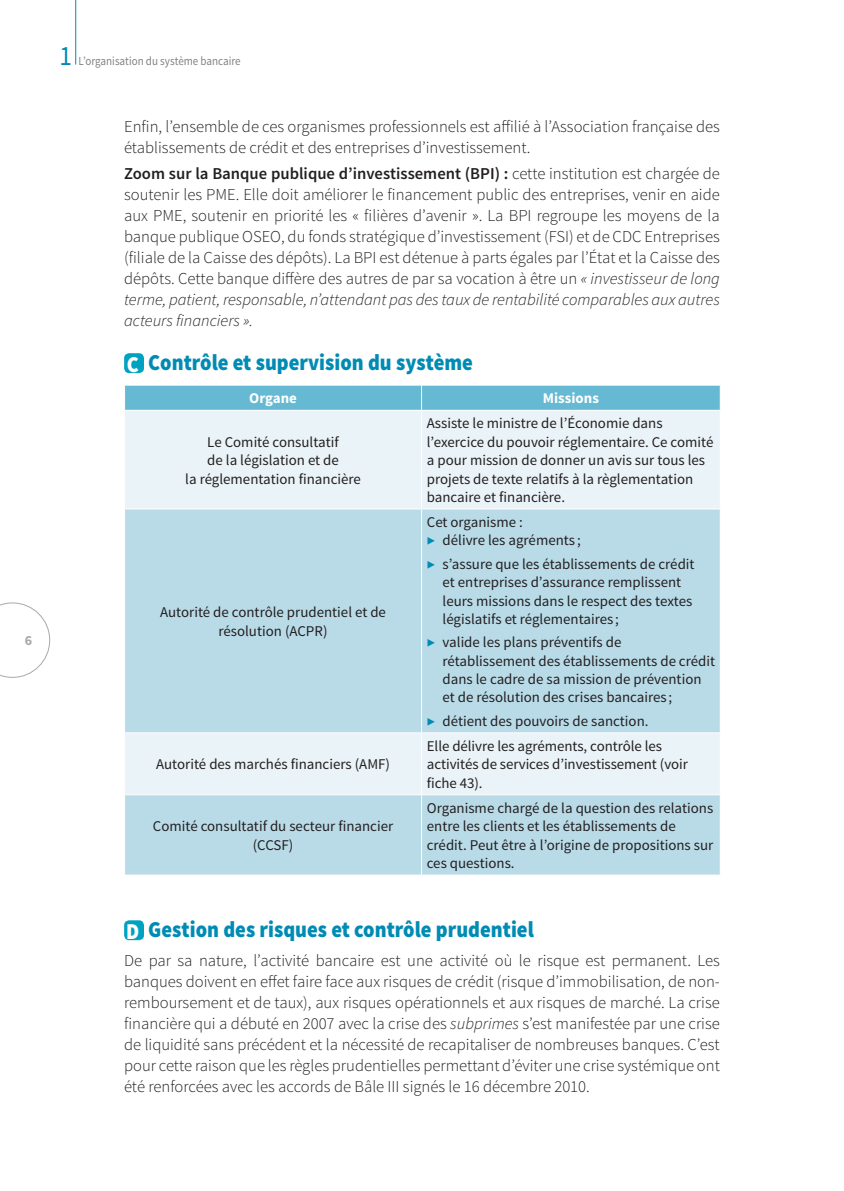
<style>
.page{position:relative;width:844px;height:1191px;background:#fff}
.page>*{position:absolute;margin:0;border:0;box-sizing:border-box;transform-origin:0 0}
.t1{font:28px "Source Sans Pro";color:#008bb4;scale:.9 1}
.t2{font:900 22.75px "Source Sans Pro";color:#008bb4;scale:.9 1}
.t3{font:300 16.62px/21px "Source Sans Pro";color:#231f20;text-align:justify}
.t4{font:14.88px/18.4px "Source Sans Pro";color:#231f20}
.t5{font:700 14.88px "Source Sans Pro";color:#fff}
.t6{font:700 14px "Source Sans Pro";color:#a8a9ad}
.t7{font:12.25px "Source Sans Pro";color:#808285;scale:.9 1}
.s1{font-weight:600}
.s2{font-style:italic}
.s3{color:#fff}
.s4{font-weight:300;color:#008bb4}
</style>
<div class="page">
<div style="left:124px;top:353px;width:20px;height:20px;background:#00a2c2;border-radius:5px"></div>
<div style="left:125px;top:411px;width:594px;height:97px;background:#eaf3f7"></div>
<svg style="left:125px;top:509px;width:594px;height:365px;background:#c1dfea"></svg>
<svg style="left:124px;top:385px;width:596px;height:25px;background:#6abbd3"></svg>
<hr style="left:421px;top:411px;width:1px;height:97px;background:#fff">
<hr style="left:421px;top:509px;width:1px;height:223px;background:#fff">
<hr style="left:124px;top:732px;width:297px;height:1px;background:#fff">
<hr style="left:421px;top:732px;width:299px;height:1px;background:#fff">
<hr style="left:421px;top:733px;width:1px;height:61px;background:#fff">
<hr style="left:124px;top:794px;width:297px;height:1px;background:#fff">
<hr style="left:421px;top:794px;width:299px;height:1px;background:#fff">
<hr style="left:421px;top:795px;width:1px;height:79px;background:#fff">
<div style="left:124px;top:920px;width:20px;height:20px;background:#00a2c2;border-radius:5px"></div>
<svg style="left:0;top:602px;width:50px;height:76px"></svg>
<hr style="left:75px;top:0;width:1px;height:65px;background:#008bb4">
<p class="t6" style="left:25px;top:632px;width:9px">6</p>
<h1 class="t1" style="left:60px;top:38px;width:15px">1</h1>
<p class="t7" style="left:79px;top:53px;width:182px">L’organisation du système bancaire</p>
<p class="t3" style="left:124px;top:116px;width:597px">Enfin, l’ensemble de ces organismes professionnels est affilié à l’Association française des établissements de crédit et des entreprises d’investissement.</p>
<p class="t3" style="left:124px;top:163px;width:597px"><span class="s1">Zoom sur la Banque publique d’investissement (BPI) :</span> cette institution est chargée de soutenir les PME. Elle doit améliorer le financement public des entreprises, venir en aide aux PME, soutenir en priorité les « filières d’avenir ». La BPI regroupe les moyens de la banque publique OSEO, du fonds stratégique d’investissement (FSI) et de CDC Entreprises (filiale de la Caisse des dépôts). La BPI est détenue à parts égales par l’État et la Caisse des dépôts. Cette banque diffère des autres de par sa vocation à être un <span class="s2">« investisseur de long terme, patient, responsable, n’attendant pas des taux de rentabilité comparables aux autres acteurs financiers ».</span></p>
<p class="t2" style="left:127px;top:348px;width:386px"><span class="s3">C</span> Contrôle et supervision du système</p>
<p class="t5" style="left:249px;top:389px;width:49px">Organe</p>
<p class="t5" style="left:542px;top:389px;width:58px">Missions</p>
<p class="t4" style="left:185px;top:433px;width:177px;text-align:center">Le Comité consultatif<br>de la législation et de<br>la réglementation financière</p>
<p class="t4" style="left:427px;top:414px;width:288px">Assiste le ministre de l’Économie dans l’exercice du pouvoir réglementaire. Ce comité a pour mission de donner un avis sur tous les projets de texte relatifs à la règlementation bancaire et financière.</p>
<p class="t4" style="left:160px;top:603px;width:227px;text-align:center">Autorité de contrôle prudentiel et de résolution (ACPR)</p>
<p class="t4" style="left:156px;top:755px;width:235px">Autorité des marchés financiers (AMF)</p>
<p class="t4" style="left:153px;top:817px;width:242px;text-align:center">Comité consultatif du secteur financier (CCSF)</p>
<p class="t4" style="left:427px;top:513px;width:155px">Cet organisme :<br><span class="s4">▶</span> délivre les agréments ;</p>
<p class="t4" style="left:442px;top:555px;width:253px;text-indent:-16px"><span class="s4">▶</span> s’assure que les établissements de crédit et entreprises d’assurance remplissent leurs missions dans le respect des textes législatifs et réglementaires ;</p>
<p class="t4" style="left:442px;top:633px;width:274px;text-indent:-16px"><span class="s4">▶</span> valide les plans préventifs de rétablissement des établissements de crédit dans le cadre de sa mission de prévention et de résolution des crises bancaires ;</p>
<p class="t4" style="left:427px;top:712px;width:223px"><span class="s4">▶</span> détient des pouvoirs de sanction.</p>
<p class="t4" style="left:427px;top:737px;width:262px">Elle délivre les agréments, contrôle les activités de services d’investissement (voir fiche 43).</p>
<p class="t4" style="left:427px;top:799px;width:288px">Organisme chargé de la question des relations entre les clients et les établissements de crédit. Peut être à l’origine de propositions sur ces questions.</p>
<p class="t2" style="left:126px;top:915px;width:454px"><span class="s3">D</span> Gestion des risques et contrôle prudentiel</p>
<p class="t3" style="left:124px;top:950px;width:597px">De par sa nature, l’activité bancaire est une activité où le risque est permanent. Les banques doivent en effet faire face aux risques de crédit (risque d’immobilisation, de non&shy;remboursement et de taux), aux risques opérationnels et aux risques de marché. La crise financière qui a débuté en 2007 avec la crise des <span class="s2">subprimes</span> s’est manifestée par une crise de liquidité sans précédent et la nécessité de recapitaliser de nombreuses banques. C’est pour cette raison que les règles prudentielles permettant d’éviter une crise systémique ont été renforcées avec les accords de Bâle III signés le 16 décembre 2010.</p>
</div>
